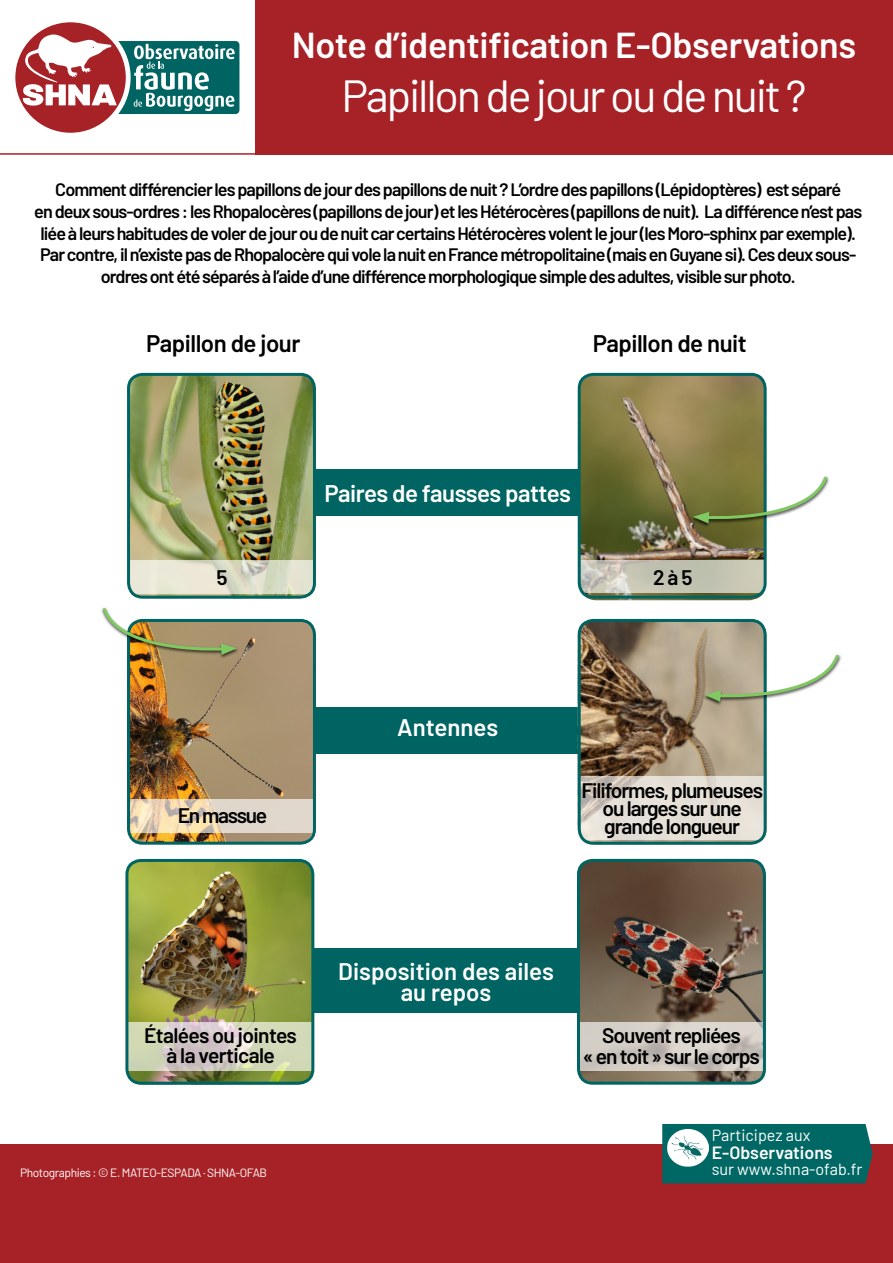
<style>
.page{position:relative;width:893px;height:1263px;background:#fff}
.page>*{position:absolute;margin:0;border:0;box-sizing:border-box;transform-origin:0 0}
.t1{font:45px "Barlow";letter-spacing:-.05em;color:#fff}
.t2{font:600 36px "Barlow";letter-spacing:-.01em;color:#fff}
.t3{font:600 24px/21px "Barlow";letter-spacing:-.005em;color:#fff;text-align:center}
.t4{font:600 24px "Barlow";letter-spacing:-.02em;color:#000}
.t5{font:600 24px "Barlow";letter-spacing:-.025em;color:#fff}
.t6{font:600 21px/18px "Barlow";letter-spacing:-.05em;color:#000;text-align:center}
.t7{font:600 21px/19.5px "Barlow";letter-spacing:-.03em;color:#000;text-align:center}
.t8{font:600 18px/21.6px "Barlow";letter-spacing:-.05em;color:#000;text-align:center}
.t9{font:600 17.7px "Barlow";color:#fff}
.t10{font:16.2px "Barlow";color:#fff}
.t11{font:12px "Barlow";letter-spacing:-.035em;color:#fff}
</style>
<div class="page">
<div style="left:0;top:1144px;width:893px;height:119px;background:#a72227"></div>
<div style="left:259px;top:707px;width:378px;height:47px;background:#006462"></div>
<div style="left:255px;top:0;width:638px;height:154px;background:#a72227"></div>
<div style="left:15px;top:22px;width:111px;height:111px;background:#a72227;border-radius:50%"></div>
<svg style="left:23px;top:34px;width:216px;height:80px"></svg>
<div style="left:257px;top:469px;width:378px;height:47px;background:#006462"></div>
<img style="left:128px;top:374px;width:184px;height:221px">
<img style="left:579px;top:374px;width:184px;height:226px">
<img style="left:131px;top:620px;width:181px;height:221px">
<img style="left:578px;top:620px;width:185px;height:224px">
<svg style="left:128px;top:560px;width:184px;height:33px;background:#e1e0ce"></svg>
<hr style="left:0;top:153px;width:893px;height:2px;background:#a72227">
<svg style="left:582px;top:560px;width:181px;height:33px;background:#c6c5b5"></svg>
<svg style="left:131px;top:800px;width:181px;height:33px;background:#e4d6c0"></svg>
<svg style="left:579px;top:776px;width:184px;height:63px;background:#e1dbd2"></svg>
<div style="left:127px;top:373px;width:189px;height:226px;border:3px solid #006462;border-radius:14px"></div>
<div style="left:578px;top:373px;width:189px;height:226px;border:3px solid #006462;border-radius:14px"></div>
<div style="left:578px;top:619px;width:189px;height:226px;border:3px solid #006462;border-radius:14px"></div>
<div style="left:127px;top:619px;width:189px;height:226px;border:3px solid #006462;border-radius:14px"></div>
<div style="left:662px;top:1124px;width:210px;height:59px;background:#006864"></div>
<img style="left:668px;top:1129px;width:40px;height:38px">
<div style="left:100px;top:607px;width:140px;height:52px;background:#000;opacity:.75"></div>
<img style="left:101px;top:607px;width:136px;height:48px">
<div style="left:690px;top:475px;width:140px;height:53px;background:#000;opacity:.75"></div>
<svg style="left:693px;top:474px;width:136px;height:49px"></svg>
<div style="left:702px;top:654px;width:140px;height:52px;background:#000;opacity:.75"></div>
<svg style="left:704px;top:652px;width:137px;height:50px"></svg>
<div style="left:256px;top:948px;width:378px;height:65px;background:#006462"></div>
<img style="left:129px;top:860px;width:184px;height:221px">
<svg style="left:129px;top:1022px;width:181px;height:48px;background:#d3d2bf"></svg>
<div style="left:125px;top:859px;width:189px;height:226px;border:3px solid #006462;border-radius:14px"></div>
<img style="left:578px;top:860px;width:184px;height:221px">
<svg style="left:581px;top:1022px;width:181px;height:48px;background:#cfc9c2"></svg>
<div style="left:577px;top:859px;width:189px;height:226px;border:3px solid #006462;border-radius:14px"></div>
<p class="t2" style="left:292px;top:19px;width:566px">Note d’identification E-Observations</p>
<p class="t1" style="left:341px;top:64px;width:467px">Papillon de jour ou de nuit ?</p>
<p class="t8" style="left:34px;top:178px;width:829px">Comment différencier les papillons de jour des papillons de nuit ? L’ordre des papillons (Lépidoptères) est séparé<br>en deux sous-ordres : les Rhopalocères (papillons de jour) et les Hétérocères (papillons de nuit). La différence n’est pas liée à leurs habitudes de voler de jour ou de nuit car certains Hétérocères volent le jour (les Moro-sphinx par exemple).<br>Par contre, il n’existe pas de Rhopalocère qui vole la nuit en France métropolitaine (mais en Guyane si). Ces deux sous&shy;ordres ont été séparés à l’aide d’une différence morphologique simple des adultes, visible sur photo.</p>
<p class="t4" style="left:146px;top:326px;width:156px">Papillon de jour</p>
<p class="t4" style="left:593px;top:326px;width:156px">Papillon de nuit</p>
<p class="t5" style="left:324px;top:475px;width:248px">Paires de fausses pattes</p>
<p class="t6" style="left:217px;top:567px;width:13px">5</p>
<p class="t6" style="left:653px;top:567px;width:41px">2 à 5</p>
<p class="t6" style="left:178px;top:805px;width:91px">En massue</p>
<p class="t3" style="left:397px;top:715px;width:102px">Antennes</p>
<p class="t6" style="left:581px;top:780px;width:183px">Filiformes, plumeuses ou larges sur une grande longueur</p>
<p class="t3" style="left:338px;top:959px;width:217px">Disposition des ailes au repos</p>
<p class="t7" style="left:144px;top:1024px;width:154px">Étalées ou jointes à la verticale</p>
<p class="t6" style="left:583px;top:1023px;width:178px;line-height:21px">Souvent repliées<br>« en toit » sur le corps</p>
<p class="t11" style="left:20px;top:1164px;width:248px">Photographies : © E. MATEO-ESPADA · SHNA-OFAB</p>
<p class="t10" style="left:712px;top:1123px;width:100px">Participez aux</p>
<p class="t9" style="left:712px;top:1139px;width:123px">E-Observations</p>
<p class="t10" style="left:712px;top:1157px;width:152px">sur www.shna-ofab.fr</p>
</div>
